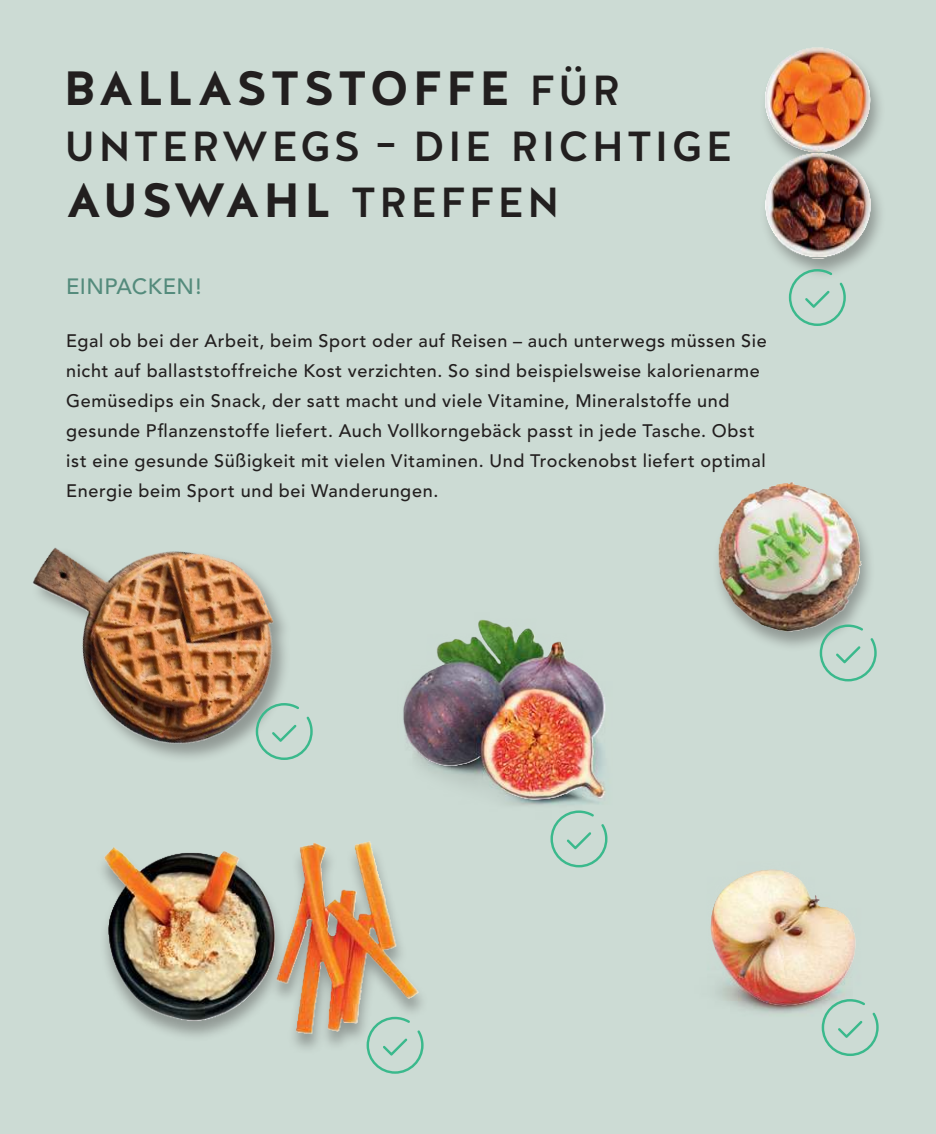
<style>
.page{position:relative;width:936px;height:1134px;background:#fff}
.page>*{position:absolute;margin:0;border:0;box-sizing:border-box;transform-origin:0 0}
.t1{font:700 48px "Halis GR";letter-spacing:.07em;color:#221f1f}
.t2{font:700 48px "Halis GR";letter-spacing:.05em;color:#221f1f}
.t3{font:500 42px "Halis GR";letter-spacing:.075em;color:#221f1f}
.t4{font:500 22px "Avenir LT Std";letter-spacing:.015em;color:#548b7c}
.t5{font:500 18px/30px "Avenir LT Std";letter-spacing:.035em;color:#221f1f}
.s1{font-weight:500;font-size:42px}
</style>
<div class="page">
<div style="left:0;top:0;width:935px;height:1134px;background:#ccdbd4"></div>
<img style="left:103px;top:841px;width:321px;height:209px">
<img style="left:718px;top:482px;width:159px;height:177px">
<img style="left:33px;top:547px;width:304px;height:305px">
<img style="left:710px;top:869px;width:146px;height:144px">
<img style="left:403px;top:619px;width:203px;height:186px">
<div style="left:759px;top:46px;width:126px;height:234px;background:#221f1f;opacity:.35"></div>
<img style="left:759px;top:46px;width:126px;height:212px">
<svg style="left:256px;top:703px;width:57px;height:57px"></svg>
<svg style="left:366px;top:1017px;width:57px;height:57px"></svg>
<svg style="left:550px;top:810px;width:57px;height:57px"></svg>
<svg style="left:819px;top:624px;width:57px;height:57px"></svg>
<svg style="left:788px;top:269px;width:57px;height:57px"></svg>
<svg style="left:821px;top:999px;width:57px;height:57px"></svg>
<h1 class="t1" style="left:63px;top:59px;width:558px">BALLASTSTOFFE <span class="s1">FÜR</span></h1>
<h2 class="t3" style="left:64px;top:122px;width:669px">UNTERWEGS – DIE RICHTIGE</h2>
<h1 class="t2" style="left:67px;top:171px;width:494px">AUSWAHL <span class="s1">TREFFEN</span></h1>
<p class="t4" style="left:66px;top:277px;width:137px">EINPACKEN!</p>
<p class="t5" style="left:66px;top:327px;width:702px">Egal ob bei der Arbeit, beim Sport oder auf Reisen – auch unterwegs müssen Sie nicht auf ballaststoffreiche Kost verzichten. So sind beispielsweise kalorienarme Gemüsedips ein Snack, der satt macht und viele Vitamine, Mineralstoffe und gesunde Pflanzenstoffe liefert. Auch Vollkorngebäck passt in jede Tasche. Obst ist eine gesunde Süßigkeit mit vielen Vitaminen. Und Trockenobst liefert optimal Energie beim Sport und bei Wanderungen.</p>
</div>
